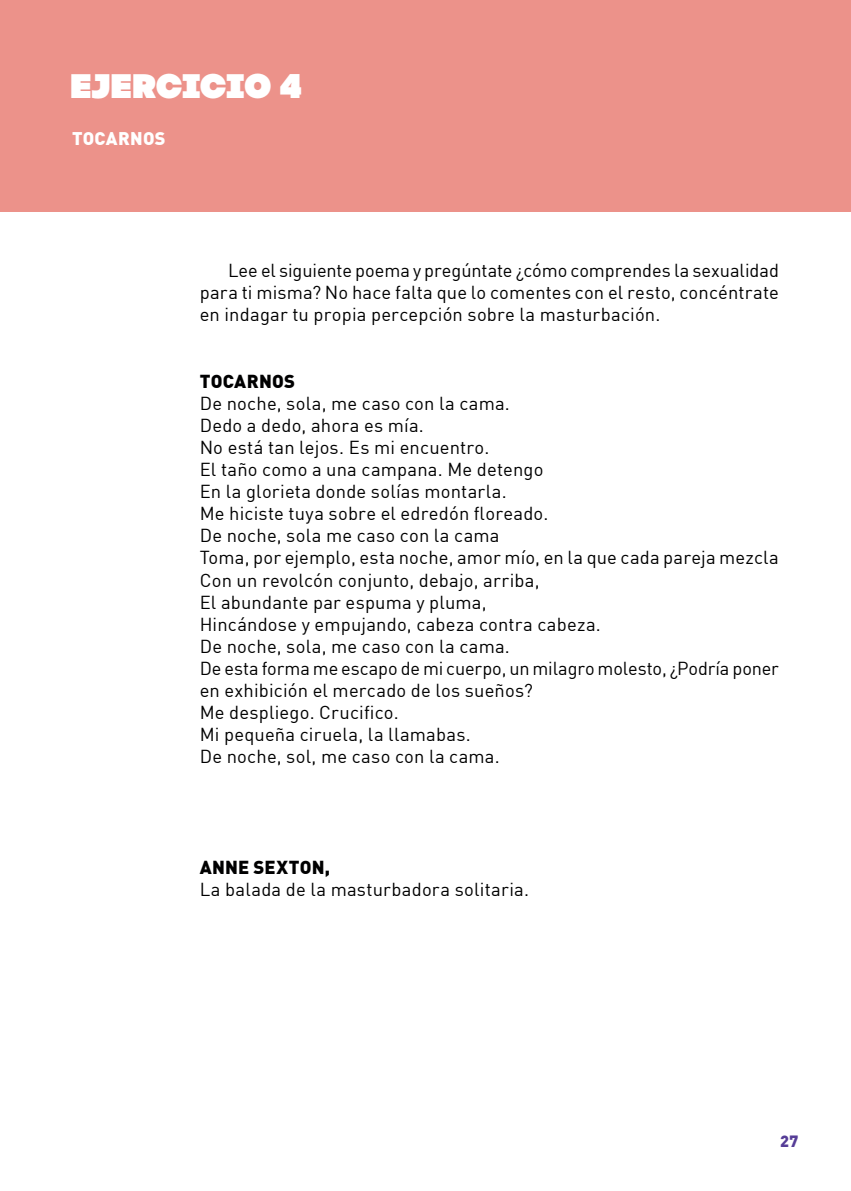
<style>
.page{position:relative;width:851px;height:1191px;background:#fff}
.page>*{position:absolute;margin:0;border:0;box-sizing:border-box;transform-origin:0 0}
.t1{font:34px "Code Pro Black";color:#fff}
.t2{font:18.4px/22px "DIN";letter-spacing:.01em;color:#000001;text-align:justify}
.t3{font:900 18.4px "DIN";letter-spacing:.015em;color:#000001}
.t4{font:900 18px "DIN";letter-spacing:.02em;color:#fff}
.t5{font:900 16px "DIN";color:#563d97}
</style>
<div class="page">
<div style="left:0;top:0;width:850px;height:211px;background:#ec928a"></div>
<h1 class="t1" style="left:72px;top:65px;width:232px">EJERCICIO 4</h1>
<p class="t4" style="left:72px;top:126px;width:95px">TOCARNOS</p>
<p class="t2" style="left:200px;top:259px;width:580px;text-indent:28px">Lee el siguiente poema y pregúntate ¿cómo comprendes la sexualidad para ti misma? No hace falta que lo comentes con el resto, concéntrate en indagar tu propia percepción sobre la masturbación.</p>
<p class="t3" style="left:200px;top:369px;width:97px">TOCARNOS</p>
<p class="t2" style="left:200px;top:392px;width:580px;text-align:left">De noche, sola, me caso con la cama.<br>Dedo a dedo, ahora es mía.<br>No está tan lejos. Es mi encuentro.<br>El taño como a una campana. Me detengo<br>En la glorieta donde solías montarla.<br>Me hiciste tuya sobre el edredón floreado.<br>De noche, sola me caso con la cama<br>Toma, por ejemplo, esta noche, amor mío, en la que cada pareja mezcla Con un revolcón conjunto, debajo, arriba,<br>El abundante par espuma y pluma,<br>Hincándose y empujando, cabeza contra cabeza.<br>De noche, sola, me caso con la cama.<br>De esta forma me escapo de mi cuerpo, un milagro molesto, ¿Podría poner en exhibición el mercado de los sueños?<br>Me despliego. Crucifico.<br>Mi pequeña ciruela, la llamabas.<br>De noche, sol, me caso con la cama.</p>
<p class="t3" style="left:200px;top:854px;width:132px">ANNE SEXTON,</p>
<p class="t2" style="left:200px;top:877px;width:331px">La balada de la masturbadora solitaria.</p>
<p class="t5" style="left:780px;top:1130px;width:20px">27</p>
</div>
